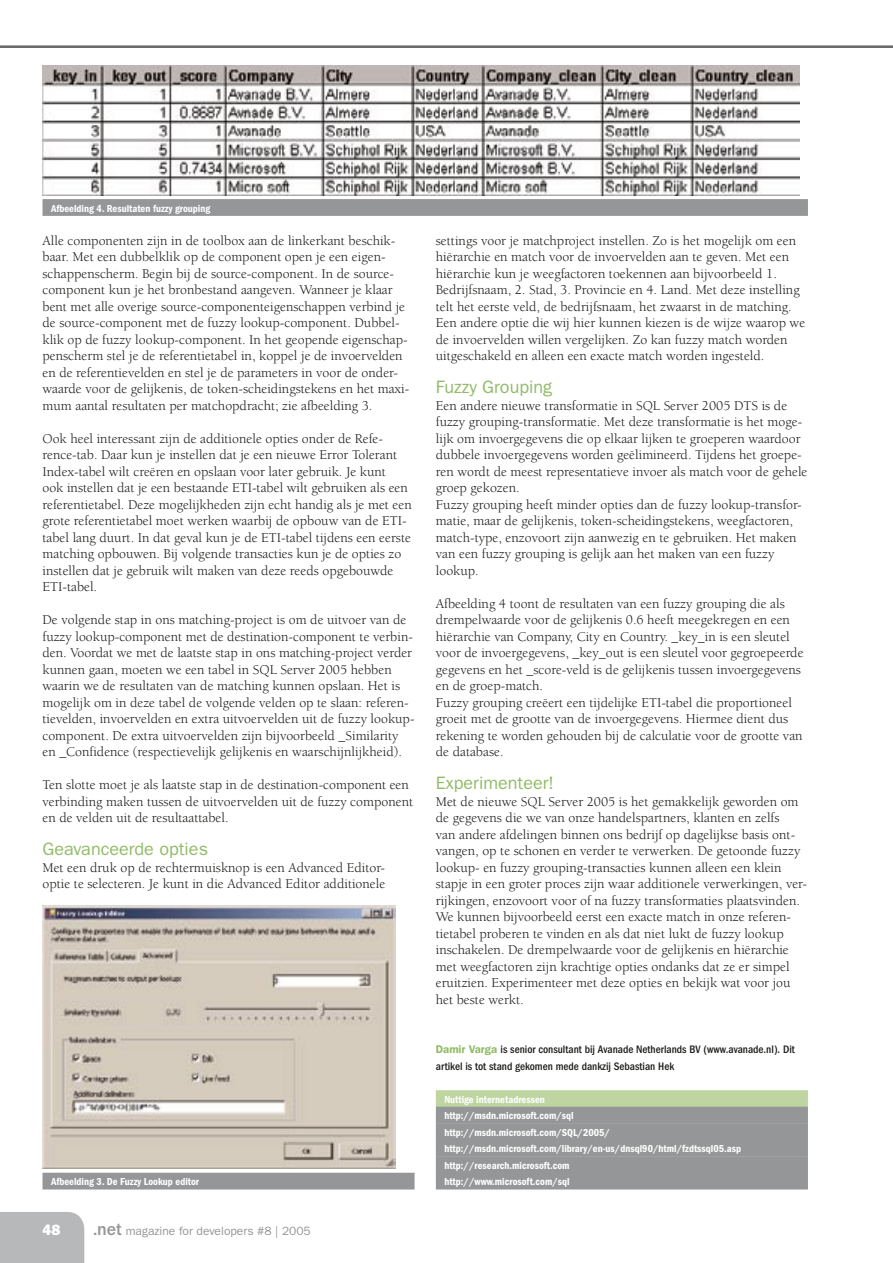
<style>
.page{position:relative;width:893px;height:1263px;background:#fff}
.page>*{position:absolute;margin:0;border:0;box-sizing:border-box;transform-origin:0 0}
.t1{font:18px "Franklin Gothic";color:#91bb67}
.t2{font:800 15px "Franklin Gothic";color:#fff}
.t3{font:13.8px/16.5px "Berkeley";color:#1c1c1a}
.t4{font:12px "Franklin Gothic";color:#959697}
.t5{font:500 condensed 11.25px/16.5px "Franklin Gothic";color:#1c1c1a}
.t6{font:600 condensed 10.5px/16.5px "Franklin Gothic";color:#fff}
.s1{font-weight:600;font-stretch:normal;color:#91bb67}
.s2{font-weight:800}
.s3{font-weight:500;font-size:18px}
</style>
<div class="page">
<div style="left:0;top:1212px;width:84px;height:51px;background:#b7b8ba"></div>
<hr style="left:0;top:46px;width:893px;height:2px;background:#68696a">
<div style="left:436px;top:1090px;width:372px;height:17px;background:#bed5a2"></div>
<div style="left:436px;top:1107px;width:372px;height:16px;background:#959697"></div>
<div style="left:436px;top:1123px;width:372px;height:17px;background:#959697"></div>
<div style="left:436px;top:1140px;width:372px;height:16px;background:#959697"></div>
<div style="left:436px;top:1156px;width:372px;height:17px;background:#959697"></div>
<div style="left:436px;top:1173px;width:372px;height:16px;background:#959697"></div>
<img style="left:43px;top:905px;width:353px;height:264px">
<img style="left:43px;top:65px;width:757px;height:130px">
<div style="left:43px;top:1173px;width:372px;height:16px;background:#959697"></div>
<div style="left:43px;top:199px;width:765px;height:17px;background:#959697"></div>
<p class="t6" style="left:51px;top:200px;width:161px">Afbeelding 4. Resultaten fuzzy grouping</p>
<p class="t3" style="left:43px;top:232px;width:368px">Alle componenten zijn in de toolbox aan de linkerkant beschik&shy;baar. Met een dubbelklik op de component open je een eigen&shy;schappenscherm. Begin bij de source-component. In de source&shy;component kun je het bronbestand aangeven. Wanneer je klaar bent met alle overige source-componenteigenschappen verbind je de source-component met de fuzzy lookup-component. Dubbel&shy;klik op de fuzzy lookup-component. In het geopende eigenschap&shy;penscherm stel je de referentietabel in, koppel je de invoervelden en de referentievelden en stel je de parameters in voor de onder&shy;waarde voor de gelijkenis, de token-scheidingstekens en het maxi&shy;mum aantal resultaten per matchopdracht; zie afbeelding 3.</p>
<p class="t3" style="left:43px;top:430px;width:371px">Ook heel interessant zijn de additionele opties onder de Refe&shy;rence-tab. Daar kun je instellen dat je een nieuwe Error Tolerant Index-tabel wilt creëren en opslaan voor later gebruik. Je kunt<br>ook instellen dat je een bestaande ETI-tabel wilt gebruiken als een referentietabel. Deze mogelijkheden zijn echt handig als je met een grote referentietabel moet werken waarbij de opbouw van de ETI&shy;tabel lang duurt. In dat geval kun je de ETI-tabel tijdens een eerste matching opbouwen. Bij volgende transacties kun je de opties zo instellen dat je gebruik wilt maken van deze reeds opgebouwde ETI-tabel.</p>
<p class="t3" style="left:43px;top:612px;width:374px">De volgende stap in ons matching-project is om de uitvoer van de fuzzy lookup-component met de destination-component te verbin&shy;den. Voordat we met de laatste stap in ons matching-project verder kunnen gaan, moeten we een tabel in SQL Server 2005 hebben waarin we de resultaten van de matching kunnen opslaan. Het is mogelijk om in deze tabel de volgende velden op te slaan: referen&shy;tievelden, invoervelden en extra uitvoervelden uit de fuzzy lookup&shy;component. De extra uitvoervelden zijn bijvoorbeeld _Similarity en _Confidence (respectievelijk gelijkenis en waarschijnlijkheid).</p>
<p class="t3" style="left:43px;top:777px;width:372px">Ten slotte moet je als laatste stap in de destination-component een verbinding maken tussen de uitvoervelden uit de fuzzy component en de velden uit de resultaattabel.</p>
<h1 class="t1" style="left:43px;top:839px;width:167px">Geavanceerde opties</h1>
<p class="t3" style="left:43px;top:859px;width:344px">Met een druk op de rechtermuisknop is een Advanced Editor&shy;optie te selecteren. Je kunt in die Advanced Editor additionele</p>
<p class="t3" style="left:436px;top:232px;width:371px">settings voor je matchproject instellen. Zo is het mogelijk om een hiërarchie en match voor de invoervelden aan te geven. Met een hiërarchie kun je weegfactoren toekennen aan bijvoorbeeld 1.<br>Bedrijfsnaam, 2. Stad, 3. Provincie en 4. Land. Met deze instelling telt het eerste veld, de bedrijfsnaam, het zwaarst in de matching.<br>Een andere optie die wij hier kunnen kiezen is de wijze waarop we de invoervelden willen vergelijken. Zo kan fuzzy match worden uitgeschakeld en alleen een exacte match worden ingesteld.</p>
<h1 class="t1" style="left:436px;top:377px;width:118px">Fuzzy Grouping</h1>
<p class="t3" style="left:436px;top:397px;width:373px">Een andere nieuwe transformatie in SQL Server 2005 DTS is de fuzzy grouping-transformatie. Met deze transformatie is het moge&shy;lijk om invoergegevens die op elkaar lijken te groeperen waardoor dubbele invoergegevens worden geëlimineerd. Tijdens het groepe&shy;ren wordt de meest representatieve invoer als match voor de gehele groep gekozen.<br>Fuzzy grouping heeft minder opties dan de fuzzy lookup-transfor&shy;matie, maar de gelijkenis, token-scheidingstekens, weegfactoren, match-type, enzovoort zijn aanwezig en te gebruiken. Het maken van een fuzzy grouping is gelijk aan het maken van een fuzzy lookup.</p>
<p class="t3" style="left:436px;top:595px;width:369px">Afbeelding 4 toont de resultaten van een fuzzy grouping die als drempelwaarde voor de gelijkenis 0.6 heeft meegekregen en een hiërarchie van Company, City en Country. _key_in is een sleutel voor de invoergegevens, _key_out is een sleutel voor gegroepeerde gegevens en het _score-veld is de gelijkenis tussen invoergegevens en de groep-match.<br>Fuzzy grouping creëert een tijdelijke ETI-tabel die proportioneel groeit met de grootte van de invoergegevens. Hiermee dient dus rekening te worden gehouden bij de calculatie voor de grootte van de database.</p>
<h1 class="t1" style="left:436px;top:773px;width:120px">Experimenteer!</h1>
<p class="t3" style="left:436px;top:793px;width:373px">Met de nieuwe SQL Server 2005 is het gemakkelijk geworden om de gegevens die we van onze handelspartners, klanten en zelfs<br>van andere afdelingen binnen ons bedrijf op dagelijkse basis ont&shy;vangen, op te schonen en verder te verwerken. De getoonde fuzzy lookup- en fuzzy grouping-transacties kunnen alleen een klein stapje in een groter proces zijn waar additionele verwerkingen, ver&shy;rijkingen, enzovoort voor of na fuzzy transformaties plaatsvinden.<br>We kunnen bijvoorbeeld eerst een exacte match in onze referen&shy;tietabel proberen te vinden en als dat niet lukt de fuzzy lookup inschakelen. De drempelwaarde voor de gelijkenis en hiërarchie met weegfactoren zijn krachtige opties ondanks dat ze er simpel eruitzien. Experimenteer met deze opties en bekijk wat voor jou het beste werkt.</p>
<p class="t5" style="left:436px;top:1041px;width:361px"><span class="s1">Damir Varga</span> is senior consultant bij Avanade Netherlands BV (www.avanade.nl). Dit artikel is tot stand gekomen mede dankzij Sebastian Hek</p>
<p class="t6" style="left:444px;top:1091px;width:298px">Nuttige internetadressen<br>http://msdn.microsoft.com/sql http://msdn.microsoft.com/SQL/2005/ http://msdn.microsoft.com/library/en-us/dnsql90/html/fzdtssql05.asp http://research.microsoft.com</p>
<p class="t6" style="left:51px;top:1173px;width:150px">Afbeelding 3. De Fuzzy Lookup editor</p>
<p class="t6" style="left:444px;top:1173px;width:127px">http://www.microsoft.com/sql</p>
<p class="t2" style="left:43px;top:1221px;width:20px">48</p>
<p class="t4" style="left:94px;top:1224px;width:219px"><span class="s2">.</span><span class="s3">net</span> magazine for developers #8 | 2005</p>
</div>
